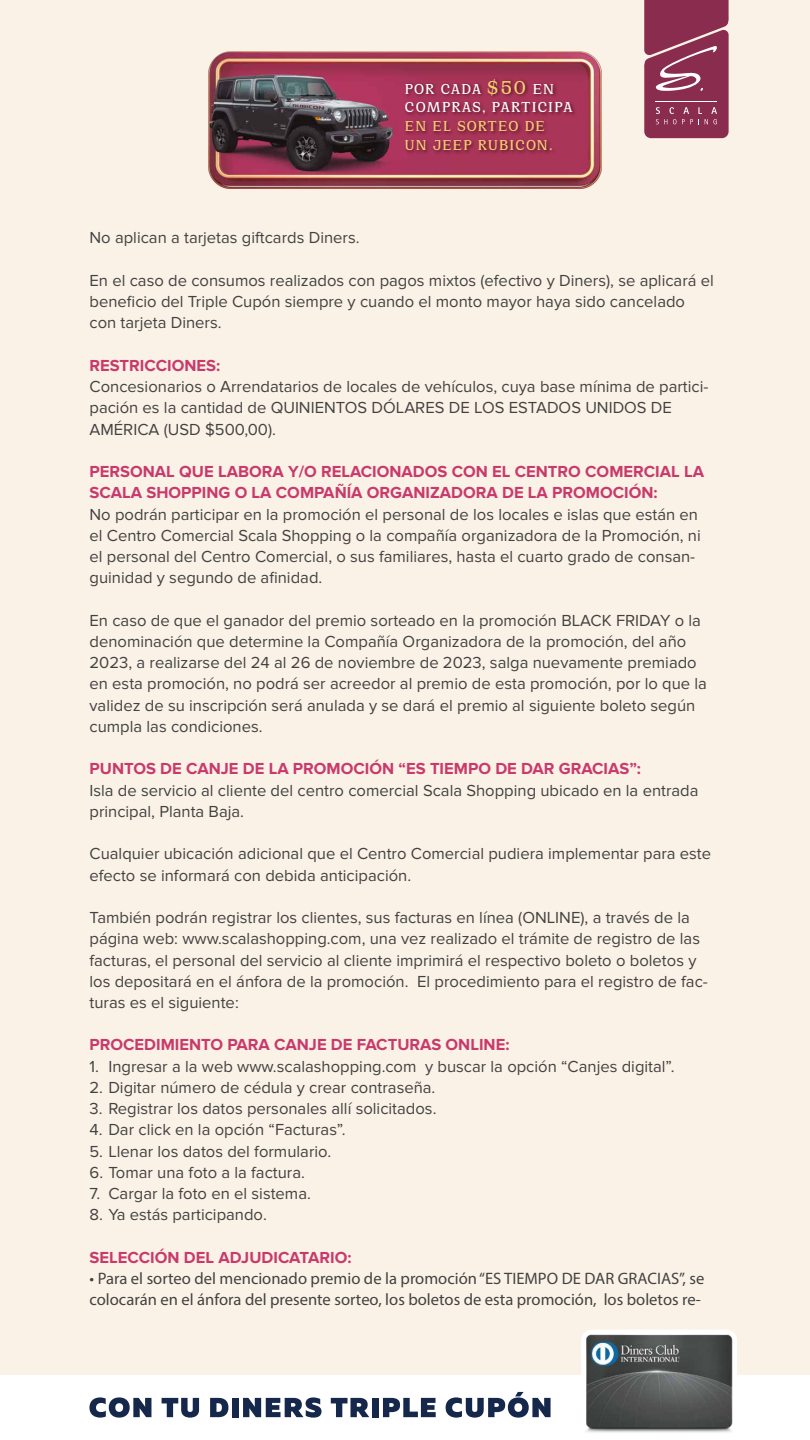
<style>
.page{position:relative;width:810px;height:1440px;background:#fbf2e7}
.page>*{position:absolute;margin:0;border:0;box-sizing:border-box;transform-origin:0 0}
.t1{font:16.58px/21.2px "Proxima Nova";color:#424241}
.t2{font:700 16.58px/21.2px "Proxima Nova";color:#c93a6c}
.t3{font:16.58px/21.2px "Myriad Pro";color:#424241}
.t4{font:700 15.67px/18.8px "Cirka";letter-spacing:.075em;color:#fff}
.t5{font:700 15.67px/18.8px "Cirka";letter-spacing:.085em;color:#f7ce76}
.s1{font-size:20.33px;color:#f5cf73}
</style>
<div class="page">
<svg style="left:644px;top:0;width:85px;height:138px;background:#933d5c"></svg>
<img style="left:209px;top:51px;width:392px;height:137px">
<img style="left:402px;top:61px;width:183px;height:119px">
<div style="left:0;top:1375px;width:810px;height:65px;background:#fff"></div>
<div style="left:581px;top:1330px;width:156px;height:85px;background:#fff;border-radius:11px"></div>
<svg style="left:89px;top:1397px;width:62px;height:21px"></svg>
<svg style="left:162px;top:1398px;width:37px;height:20px"></svg>
<svg style="left:210px;top:1398px;width:18px;height:19px"></svg>
<div style="left:232px;top:1398px;width:7px;height:19px;background:#15274a"></div>
<svg style="left:243px;top:1397px;width:79px;height:21px"></svg>
<svg style="left:331px;top:1398px;width:38px;height:19px"></svg>
<div style="left:372px;top:1398px;width:6px;height:19px;background:#15274a"></div>
<svg style="left:383px;top:1398px;width:53px;height:19px"></svg>
<svg style="left:446px;top:1392px;width:105px;height:26px"></svg>
<img style="left:581px;top:1332px;width:156px;height:101px">
<p class="t4" style="left:405px;top:79px;width:169px">POR CADA <span class="s1">$50</span> EN<br>COMPRAS, PARTICIPA</p>
<p class="t5" style="left:405px;top:117px;width:149px">EN EL SORTEO DE<br>UN JEEP RUBICON.</p>
<p class="t1" style="left:90px;top:228px;width:272px">No aplican a tarjetas giftcards Diners.</p>
<p class="t1" style="left:90px;top:270px;width:626px">En el caso de consumos realizados con pagos mixtos (efectivo y Diners), se aplicará el beneficio del Triple Cupón siempre y cuando el monto mayor haya sido cancelado con tarjeta Diners.</p>
<p class="t2" style="left:90px;top:355px;width:132px">RESTRICCIONES:</p>
<p class="t1" style="left:90px;top:376px;width:620px">Concesionarios o Arrendatarios de locales de vehículos, cuya base mínima de partici&shy;pación es la cantidad de QUINIENTOS DÓLARES DE LOS ESTADOS UNIDOS DE<br>AMÉRICA (USD $500,00).</p>
<p class="t2" style="left:90px;top:461px;width:616px">PERSONAL QUE LABORA Y/O RELACIONADOS CON EL CENTRO COMERCIAL LA<br>SCALA SHOPPING O LA COMPAÑÍA ORGANIZADORA DE LA PROMOCIÓN:</p>
<p class="t1" style="left:90px;top:504px;width:613px">No podrán participar en la promoción el personal de los locales e islas que están en el Centro Comercial Scala Shopping o la compañía organizadora de la Promoción, ni el personal del Centro Comercial, o sus familiares, hasta el cuarto grado de consan&shy;guinidad y segundo de afinidad.</p>
<p class="t1" style="left:90px;top:610px;width:619px">En caso de que el ganador del premio sorteado en la promoción BLACK FRIDAY o la denominación que determine la Compañía Organizadora de la promoción, del año 2023, a realizarse del 24 al 26 de noviembre de 2023, salga nuevamente premiado en esta promoción, no podrá ser acreedor al premio de esta promoción, por lo que la validez de su inscripción será anulada y se dará el premio al siguiente boleto según cumpla las condiciones.</p>
<p class="t2" style="left:90px;top:759px;width:553px">PUNTOS DE CANJE DE LA PROMOCIÓN “ES TIEMPO DE DAR GRACIAS”:</p>
<p class="t1" style="left:90px;top:780px;width:611px">Isla de servicio al cliente del centro comercial Scala Shopping ubicado en la entrada principal, Planta Baja.</p>
<p class="t1" style="left:90px;top:843px;width:623px">Cualquier ubicación adicional que el Centro Comercial pudiera implementar para este efecto se informará con debida anticipación.</p>
<p class="t1" style="left:90px;top:907px;width:620px">También podrán registrar los clientes, sus facturas en línea (ONLINE), a través de la página web: www.scalashopping.com, una vez realizado el trámite de registro de las facturas, el personal del servicio al cliente imprimirá el respectivo boleto o boletos y los depositará en el ánfora de la promoción. El procedimiento para el registro de fac&shy;turas es el siguiente:</p>
<p class="t2" style="left:90px;top:1035px;width:422px">PROCEDIMIENTO PARA CANJE DE FACTURAS ONLINE:</p>
<p class="t1" style="left:90px;top:1056px;width:587px">1. Ingresar a la web www.scalashopping.com y buscar la opción “Canjes digital”.</p>
<p class="t1" style="left:90px;top:1077px;width:347px">2. Digitar número de cédula y crear contraseña.</p>
<p class="t1" style="left:90px;top:1098px;width:348px">3. Registrar los datos personales allí solicitados.</p>
<p class="t1" style="left:90px;top:1120px;width:258px">4. Dar click en la opción “Facturas”.</p>
<p class="t1" style="left:90px;top:1141px;width:243px">5. Llenar los datos del formulario.</p>
<p class="t1" style="left:90px;top:1162px;width:217px">6. Tomar una foto a la factura.</p>
<p class="t1" style="left:90px;top:1183px;width:223px">7. Cargar la foto en el sistema.</p>
<p class="t1" style="left:90px;top:1205px;width:179px">8. Ya estás participando.</p>
<p class="t2" style="left:90px;top:1247px;width:264px">SELECCIÓN DEL ADJUDICATARIO:</p>
<p class="t3" style="left:90px;top:1268px;width:616px">• Para el sorteo del mencionado premio de la promoción “ES TIEMPO DE DAR GRACIAS”, se colocarán en el ánfora del presente sorteo, los boletos de esta promoción, los boletos re-</p>
</div>
